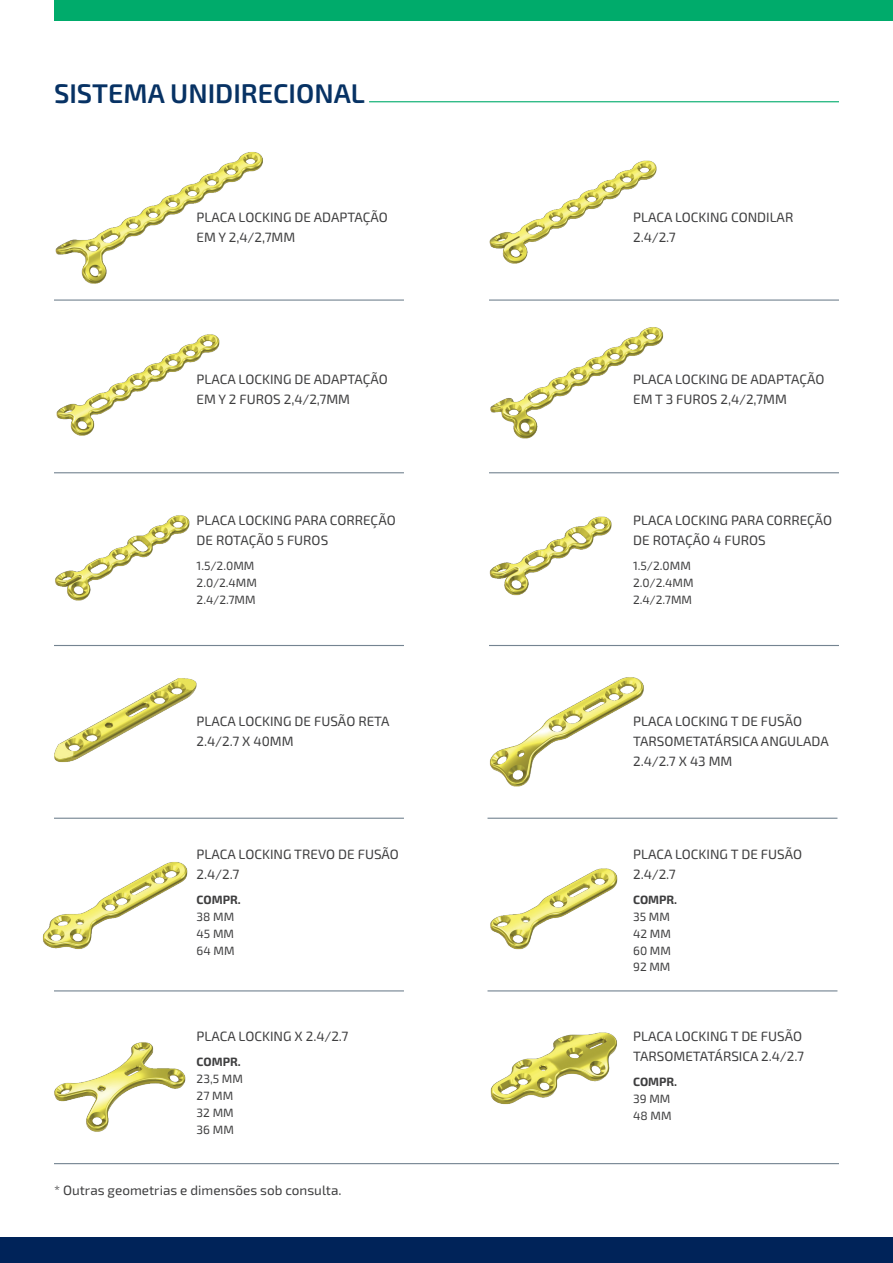
<style>
.page{position:relative;width:893px;height:1263px;background:#fff}
.page>*{position:absolute;margin:0;border:0;box-sizing:border-box;transform-origin:0 0}
.t1{font:600 27px "Exo 2";color:#073264}
.t2{font:13.5px/19.8px "Exo 2";color:#3e3e3f}
.t3{font:12px/16.8px "Exo 2";color:#3e3e3f}
.t4{font:700 12px "Exo 2";color:#3e3e3f}
</style>
<div class="page">
<hr style="left:54px;top:299px;width:350px;height:2px;background:#748491">
<hr style="left:489px;top:299px;width:350px;height:2px;background:#748491">
<hr style="left:54px;top:990px;width:350px;height:1px;background:#748491">
<hr style="left:487px;top:990px;width:350px;height:1px;background:#748491">
<hr style="left:54px;top:1163px;width:785px;height:1px;background:#748491">
<hr style="left:54px;top:472px;width:350px;height:1px;background:#748491">
<hr style="left:489px;top:472px;width:350px;height:1px;background:#748491">
<hr style="left:54px;top:818px;width:350px;height:1px;background:#748491">
<hr style="left:487px;top:818px;width:350px;height:1px;background:#748491">
<div style="left:0;top:1237px;width:893px;height:26px;background:#002359"></div>
<div style="left:54px;top:0;width:839px;height:20px;background:#00ab6b"></div>
<hr style="left:54px;top:645px;width:350px;height:1px;background:#748491">
<hr style="left:489px;top:645px;width:350px;height:1px;background:#748491">
<hr style="left:369px;top:101px;width:470px;height:1px;background:#00ab6b">
<img style="left:54px;top:678px;width:143px;height:85px">
<img style="left:490px;top:1032px;width:127px;height:73px">
<img style="left:489px;top:677px;width:155px;height:110px">
<img style="left:490px;top:868px;width:128px;height:82px">
<img style="left:42px;top:862px;width:146px;height:87px">
<img style="left:54px;top:1042px;width:132px;height:90px">
<img style="left:489px;top:160px;width:168px;height:104px">
<img style="left:490px;top:327px;width:174px;height:112px">
<img style="left:56px;top:334px;width:164px;height:102px">
<img style="left:55px;top:152px;width:208px;height:132px">
<img style="left:489px;top:516px;width:123px;height:80px">
<img style="left:55px;top:515px;width:135px;height:86px">
<h1 class="t1" style="left:54px;top:77px;width:312px">SISTEMA UNIDIRECIONAL</h1>
<p class="t2" style="left:197px;top:207px;width:193px">PLACA LOCKING DE ADAPTAÇÃO<br>EM Y 2,4/2,7MM</p>
<p class="t2" style="left:633px;top:207px;width:162px">PLACA LOCKING CONDILAR<br>2.4/2.7</p>
<p class="t2" style="left:197px;top:369px;width:193px">PLACA LOCKING DE ADAPTAÇÃO<br>EM Y 2 FUROS 2,4/2,7MM</p>
<p class="t2" style="left:633px;top:369px;width:193px">PLACA LOCKING DE ADAPTAÇÃO<br>EM T 3 FUROS 2,4/2,7MM</p>
<p class="t2" style="left:197px;top:511px;width:201px">PLACA LOCKING PARA CORREÇÃO<br>DE ROTAÇÃO 5 FUROS</p>
<p class="t3" style="left:197px;top:558px;width:62px">1.5/2.0MM<br>2.0/2.4MM<br>2.4/2.7MM</p>
<p class="t2" style="left:633px;top:511px;width:201px">PLACA LOCKING PARA CORREÇÃO<br>DE ROTAÇÃO 4 FUROS</p>
<p class="t3" style="left:633px;top:558px;width:62px">1.5/2.0MM<br>2.0/2.4MM<br>2.4/2.7MM</p>
<p class="t2" style="left:197px;top:712px;width:195px">PLACA LOCKING DE FUSÃO RETA<br>2.4/2.7 X 40MM</p>
<p class="t2" style="left:633px;top:712px;width:197px">PLACA LOCKING T DE FUSÃO<br>TARSOMETATÁRSICA ANGULADA<br>2.4/2.7 X 43 MM</p>
<p class="t2" style="left:197px;top:845px;width:204px">PLACA LOCKING TREVO DE FUSÃO<br>2.4/2.7</p>
<p class="t4" style="left:197px;top:893px;width:46px">COMPR.</p>
<p class="t3" style="left:197px;top:908px;width:39px;text-align:justify">38 MM 45 MM 64 MM</p>
<p class="t2" style="left:197px;top:1027px;width:153px">PLACA LOCKING X 2.4/2.7</p>
<p class="t4" style="left:197px;top:1055px;width:46px">COMPR.</p>
<p class="t3" style="left:197px;top:1071px;width:48px">23,5 MM<br>27 MM<br>32 MM<br>36 MM</p>
<p class="t2" style="left:54px;top:1181px;width:289px">* Outras geometrias e dimensões sob consulta.</p>
<p class="t2" style="left:633px;top:845px;width:170px">PLACA LOCKING T DE FUSÃO<br>2.4/2.7</p>
<p class="t4" style="left:633px;top:893px;width:46px">COMPR.</p>
<p class="t3" style="left:633px;top:908px;width:39px;text-align:justify">35 MM 42 MM 60 MM 92 MM</p>
<p class="t2" style="left:633px;top:1027px;width:172px">PLACA LOCKING T DE FUSÃO<br>TARSOMETATÁRSICA 2.4/2.7</p>
<p class="t4" style="left:633px;top:1075px;width:46px">COMPR.</p>
<p class="t3" style="left:633px;top:1090px;width:40px">39 MM<br>48 MM</p>
</div>
